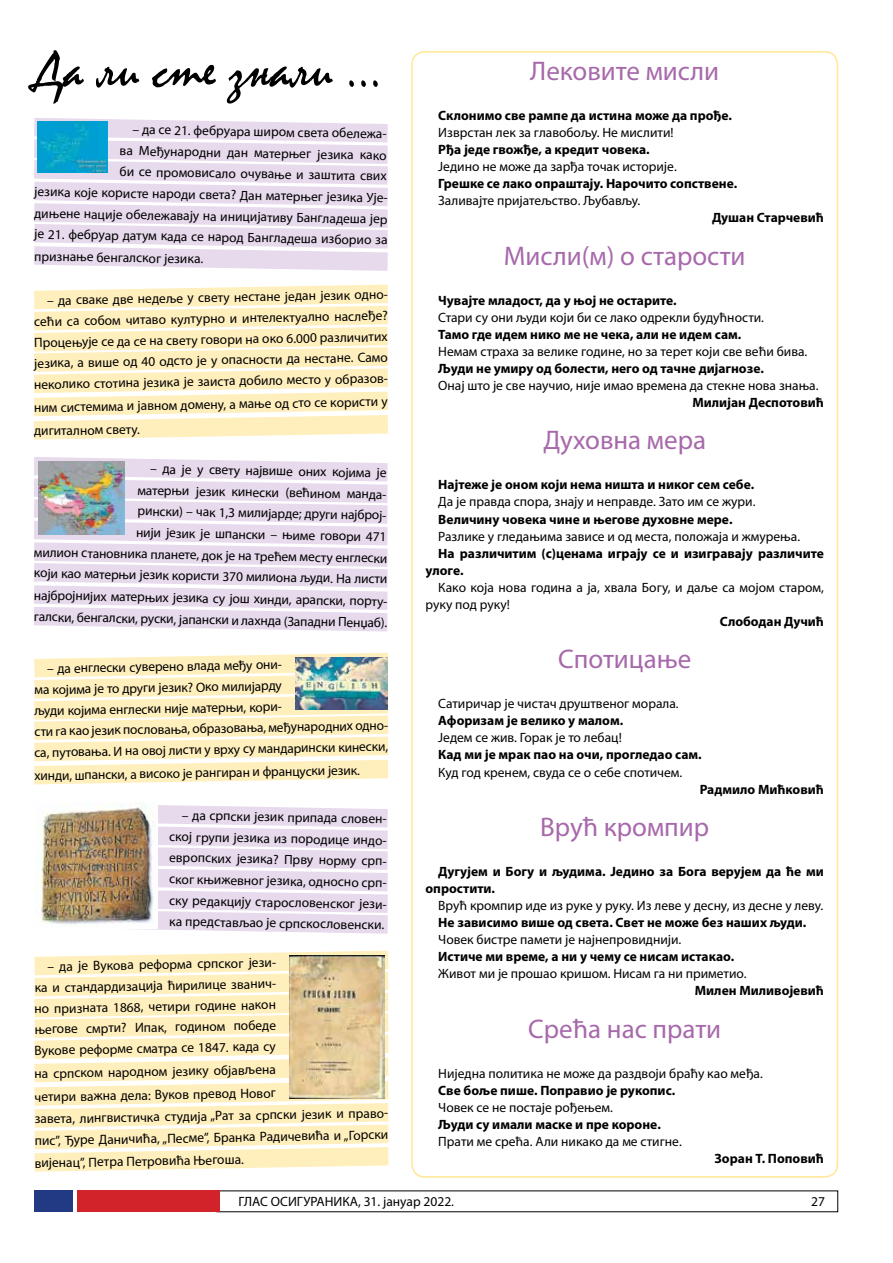
<style>
.page{position:relative;width:893px;height:1263px;background:#fff}
.page>*{position:absolute;margin:0;border:0;box-sizing:border-box;transform-origin:0 0}
.t1{font:54px "Mistral";color:#000}
.t2{font:27px "Myriad Pro";color:#a769ab}
.t3{font:13.5px/22px "Myriad Pro";color:#000}
.t4{font:700 13.5px/17px "Myriad Pro";color:#000}
</style>
<div class="page">
<div style="left:34px;top:1191px;width:38px;height:21px;background:#223983"></div>
<div style="left:77px;top:1191px;width:142px;height:21px;background:#d2232a"></div>
<svg style="left:34px;top:653px;width:354px;height:131px;background:#fef1c7"></svg>
<svg style="left:34px;top:951px;width:355px;height:221px;background:#fef1c8"></svg>
<svg style="left:34px;top:285px;width:354px;height:155px;background:#fff1c8"></svg>
<svg style="left:135px;top:805px;width:253px;height:129px"></svg>
<svg style="left:34px;top:118px;width:354px;height:153px"></svg>
<svg style="left:34px;top:457px;width:354px;height:174px"></svg>
<img style="left:37px;top:122px;width:70px;height:50px">
<img style="left:38px;top:461px;width:87px;height:74px">
<img style="left:295px;top:657px;width:93px;height:52px">
<img style="left:40px;top:803px;width:117px;height:126px">
<img style="left:289px;top:955px;width:95px;height:143px">
<h1 class="t1" style="left:34px;top:37px;width:350px">Да ли сте знали ...</h1>
<p class="t3" style="left:133px;top:118px;width:258px;rotate:1deg">– да се 21. фебруара широм света обележа-</p>
<p class="t3" style="left:120px;top:139px;width:268px;rotate:1deg">ва Међународни дан матерњег језика како</p>
<p class="t3" style="left:120px;top:160px;width:269px;rotate:1deg">би се промовисало очување и заштита свих</p>
<p class="t3" style="left:34px;top:180px;width:358px;rotate:1deg">језика које користе народи света? Дан матерњег језика Ује-</p>
<p class="t3" style="left:34px;top:202px;width:355px;rotate:1deg">дињене нације обележавају на иницијативу Бангладеша јер</p>
<p class="t3" style="left:34px;top:222px;width:355px;rotate:1deg">је 21. фебруар датум када се народ Бангладеша изборио за</p>
<p class="t3" style="left:34px;top:245px;width:171px;rotate:1deg">признање бенгалског језика.</p>
<p class="t3" style="left:47px;top:289px;width:345px;rotate:-1deg">– да сваке две недеље у свету нестане један језик одно-</p>
<p class="t3" style="left:34px;top:310px;width:355px;rotate:-1deg">сећи са собом читаво културно и интелектуално наслеђе?</p>
<p class="t3" style="left:34px;top:331px;width:355px;rotate:-1deg">Процењује се да се на свету говори на око 6.000 различитих</p>
<p class="t3" style="left:34px;top:352px;width:355px;rotate:-1deg">језика, а више од 40 одсто је у опасности да нестане. Само</p>
<p class="t3" style="left:34px;top:373px;width:358px;rotate:-1deg">неколико стотина језика је заиста добило место у образов-</p>
<p class="t3" style="left:34px;top:396px;width:355px;rotate:-1deg">ним системима и јавном домену, а мање од сто се користи у</p>
<p class="t3" style="left:34px;top:420px;width:107px;rotate:-1deg">дигиталном свету.</p>
<p class="t3" style="left:150px;top:457px;width:238px;rotate:1deg">– да је у свету највише оних којима је</p>
<p class="t3" style="left:138px;top:479px;width:253px;rotate:1deg">матерњи језик кинески (већином манда-</p>
<p class="t3" style="left:138px;top:499px;width:253px;rotate:1deg">рински) – чак 1,3 милијарде; други најброј-</p>
<p class="t3" style="left:136px;top:521px;width:252px;rotate:1deg">нији језик је шпански – њиме говори 471</p>
<p class="t3" style="left:34px;top:541px;width:355px;rotate:1deg">милион становника планете, док је на трећем месту енглески</p>
<p class="t3" style="left:34px;top:562px;width:355px;rotate:1deg">који као матерњи језик користи 370 милиона људи. На листи</p>
<p class="t3" style="left:34px;top:584px;width:358px;rotate:1deg">најбројнијих матерњих језика су још хинди, арапски, порту-</p>
<p class="t3" style="left:34px;top:605px;width:355px;rotate:1deg">галски, бенгалски, руски, јапански и лахнда (Западни Пенџаб).</p>
<p class="t3" style="left:47px;top:657px;width:239px;rotate:-1deg">– да енглески суверено влада међу они-</p>
<p class="t3" style="left:34px;top:679px;width:249px;rotate:-1deg">ма којима је то други језик? Око милијарду</p>
<p class="t3" style="left:34px;top:700px;width:252px;rotate:-1deg">људи којима енглески није матерњи, кори-</p>
<p class="t3" style="left:34px;top:720px;width:358px;rotate:-1deg">сти га као језик пословања, образовања, међународних одно-</p>
<p class="t3" style="left:34px;top:741px;width:355px;rotate:-1deg">са, путовања. И на овој листи у врху су мандарински кинески,</p>
<p class="t3" style="left:34px;top:764px;width:327px;rotate:-1deg">хинди, шпански, а високо је рангиран и француски језик.</p>
<p class="t3" style="left:182px;top:804px;width:209px;rotate:1deg">– да српски језик припада словен-</p>
<p class="t3" style="left:169px;top:825px;width:222px;rotate:1deg">ској групи језика из породице индо-</p>
<p class="t3" style="left:169px;top:846px;width:222px;rotate:1deg">европских језика? Прву норму срп-</p>
<p class="t3" style="left:169px;top:868px;width:222px;rotate:1deg">ског књижевног језика, односно срп-</p>
<p class="t3" style="left:169px;top:889px;width:222px;rotate:1deg">ску редакцију старословенског јези-</p>
<p class="t3" style="left:169px;top:910px;width:217px;rotate:1deg">ка представљао је српскословенски.</p>
<p class="t3" style="left:47px;top:955px;width:233px;rotate:-1deg">– да је Вукова реформа српског јези-</p>
<p class="t3" style="left:34px;top:976px;width:246px;rotate:-1deg">ка и стандардизација ћирилице званич-</p>
<p class="t3" style="left:34px;top:997px;width:243px;rotate:-1deg">но призната 1868, четири године након</p>
<p class="t3" style="left:34px;top:1018px;width:243px;rotate:-1deg">његове смрти? Ипак, годином победе</p>
<p class="t3" style="left:34px;top:1039px;width:243px;rotate:-1deg">Вукове реформе сматра се 1847. када су</p>
<p class="t3" style="left:34px;top:1062px;width:243px;rotate:-1deg">на српском народном језику објављена</p>
<p class="t3" style="left:34px;top:1086px;width:243px;rotate:-1deg">четири важна дела: Вуков превод Новог</p>
<p class="t3" style="left:34px;top:1108px;width:359px;rotate:-1deg">завета, лингвистичка студија „Рат за српски језик и право&shy;пис”, Ђуре Даничића, „Песме”, Бранка Радичевића и „Горски вијенац”, Петра Петровића Његоша.</p>
<h2 class="t2" style="left:530px;top:54px;width:190px">Лековите мисли</h2>
<p class="t4" style="left:438px;top:106px;width:295px">Склонимо све рампе да истина може да прође.</p>
<p class="t3" style="left:438px;top:121px;width:237px">Изврстан лек за главобољу. Не мислити!</p>
<p class="t4" style="left:438px;top:140px;width:213px">Рђа једе гвожђе, а кредит човека.</p>
<p class="t3" style="left:438px;top:155px;width:240px">Једино не може да зарђа точак историје.</p>
<p class="t4" style="left:438px;top:174px;width:300px">Грешке се лако опраштају. Нарочито сопствене.</p>
<p class="t3" style="left:438px;top:189px;width:204px">Заливајте пријатељство. Љубављу.</p>
<p class="t4" style="left:712px;top:208px;width:113px">Душан Старчевић</p>
<h2 class="t2" style="left:504px;top:239px;width:243px">Мисли(м) о старости</h2>
<p class="t4" style="left:438px;top:291px;width:240px">Чувајте младост, да у њој не остарите.</p>
<p class="t3" style="left:438px;top:306px;width:327px">Стари су они људи који би се лако одрекли будућности.</p>
<p class="t4" style="left:438px;top:325px;width:305px">Тамо где идем нико ме не чека, али не идем сам.</p>
<p class="t3" style="left:438px;top:340px;width:371px">Немам страха за велике године, но за терет који све већи бива.</p>
<p class="t4" style="left:438px;top:359px;width:327px">Људи не умиру од болести, него од тачне дијагнозе.</p>
<p class="t3" style="left:438px;top:374px;width:382px">Онај што је све научио, није имао времена да стекне нова знања.</p>
<p class="t4" style="left:692px;top:393px;width:133px">Милијан Деспотовић</p>
<h2 class="t2" style="left:543px;top:424px;width:164px">Духовна мера</h2>
<p class="t4" style="left:438px;top:476px;width:318px">Најтеже је оном који нема ништа и никог сем себе.</p>
<p class="t3" style="left:438px;top:491px;width:319px">Да је правда спора, знају и неправде. Зато им се жури.</p>
<p class="t4" style="left:438px;top:510px;width:296px">Величину човека чине и његове духовне мере.</p>
<p class="t3" style="left:438px;top:525px;width:363px">Разлике у гледањима зависе и од места, положаја и жмурења.</p>
<p class="t4" style="left:425px;top:544px;width:400px;text-indent:13px">На различитим (с)ценама играју се и изигравају различите улоге.</p>
<p class="t3" style="left:426px;top:578px;width:400px;line-height:17px;text-indent:13px">Како која нова година а ја, хвала Богу, и даље са мојом старом, руку под руку!</p>
<p class="t4" style="left:720px;top:612px;width:106px">Слободан Дучић</p>
<h2 class="t2" style="left:558px;top:643px;width:135px">Спотицање</h2>
<p class="t3" style="left:438px;top:693px;width:242px">Сатиричар је чистач друштвеног морала.</p>
<p class="t4" style="left:438px;top:712px;width:186px">Афоризам је велико у малом.</p>
<p class="t3" style="left:438px;top:727px;width:185px">Једем се жив. Горак је то лебац!</p>
<p class="t4" style="left:438px;top:746px;width:265px">Кад ми је мрак пао на очи, прогледао сам.</p>
<p class="t3" style="left:438px;top:761px;width:246px">Куд год кренем, свуда се о себе спотичем.</p>
<p class="t4" style="left:700px;top:780px;width:126px">Радмило Мићковић</p>
<h2 class="t2" style="left:540px;top:811px;width:170px">Врућ кромпир</h2>
<p class="t4" style="left:425px;top:863px;width:400px;text-indent:13px">Дугујем и Богу и људима. Једино за Бога верујем да ће ми опростити.</p>
<p class="t3" style="left:438px;top:895px;width:386px">Врућ кромпир иде из руке у руку. Из леве у десну, из десне у леву.</p>
<p class="t4" style="left:438px;top:914px;width:370px">Не зависимо више од света. Свет не може без наших људи.</p>
<p class="t3" style="left:438px;top:929px;width:245px">Човек бистре памети је најнепровиднији.</p>
<p class="t4" style="left:438px;top:948px;width:298px">Истиче ми време, а ни у чему се нисам истакао.</p>
<p class="t3" style="left:438px;top:963px;width:310px">Живот ми је прошао кришом. Нисам га ни приметио.</p>
<p class="t4" style="left:695px;top:982px;width:131px">Милен Миливојевић</p>
<h2 class="t2" style="left:528px;top:1012px;width:194px">Срећа нас прати</h2>
<p class="t3" style="left:438px;top:1062px;width:326px">Ниједна политика не може да раздвоји браћу као међа.</p>
<p class="t4" style="left:438px;top:1082px;width:239px">Све боље пише. Поправио је рукопис.</p>
<p class="t3" style="left:438px;top:1096px;width:176px">Човек се не постаје рођењем.</p>
<p class="t4" style="left:438px;top:1116px;width:224px">Људи су имали маске и пре короне.</p>
<p class="t3" style="left:438px;top:1130px;width:245px">Прати ме срећа. Али никако да ме стигне.</p>
<p class="t4" style="left:715px;top:1150px;width:111px">Зоран Т. Поповић</p>
<p class="t3" style="left:239px;top:1191px;width:217px">ГЛАС ОСИГУРАНИКА, 31. јануар 2022.</p>
<p class="t3" style="left:811px;top:1190px;width:15px">27</p>
</div>
